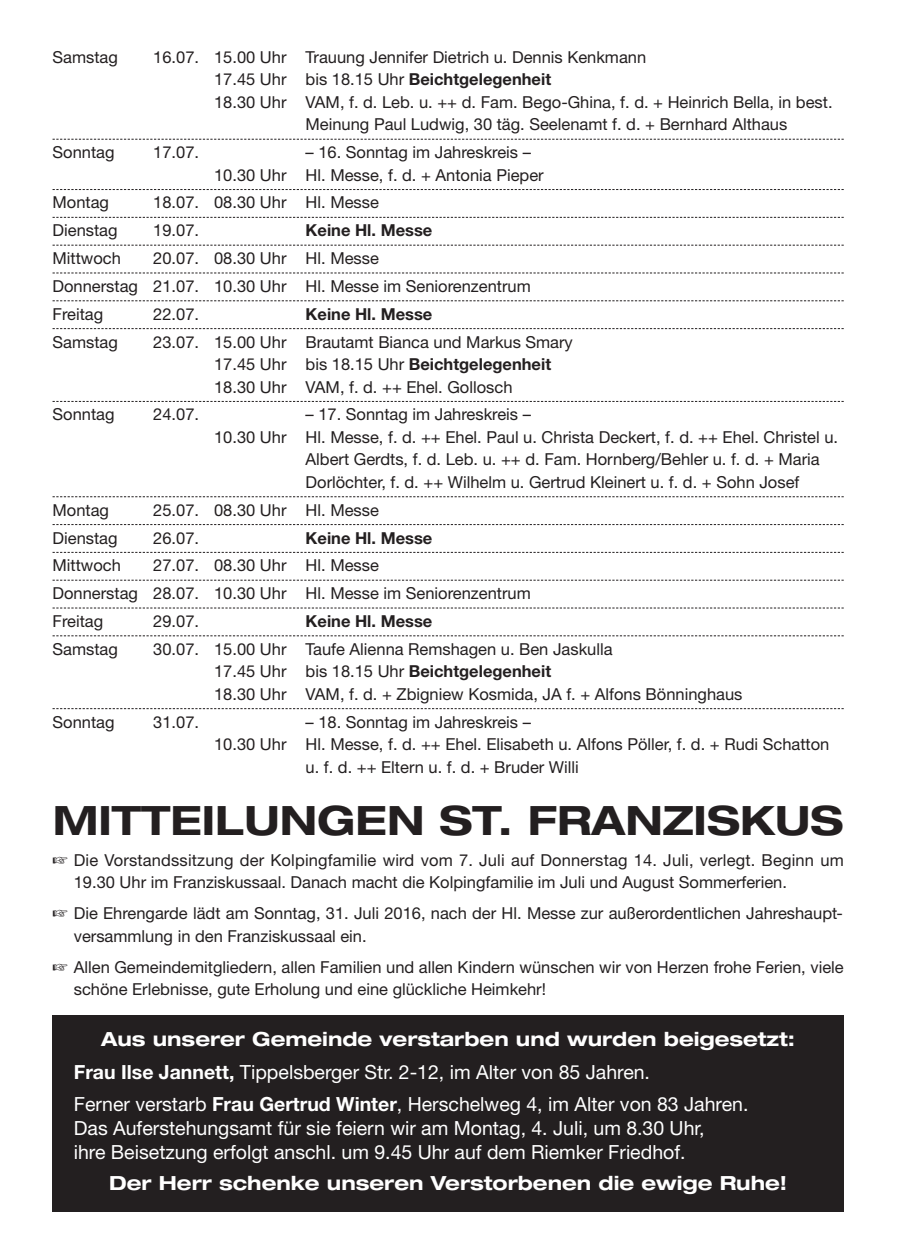
<style>
.page{position:relative;width:897px;height:1260px;background:#fff}
.page>*{position:absolute;margin:0;border:0;box-sizing:border-box;transform-origin:0 0}
.t1{font:700 expanded 40.5px "Helvetica Neue";color:#231f20}
.t2{font:19.5px/32.5px "Helvetica Neue";color:#fff}
.t3{font:700 expanded 19.5px "Helvetica Neue";color:#fff}
.t4{font:16.5px/22.5px "Helvetica Neue";color:#231f20}
.t5{font:700 16.5px "Helvetica Neue";color:#231f20}
.s1{font-weight:700}
.s2{font-weight:700;font-stretch:expanded}
</style>
<div class="page">
<div style="left:53px;top:1015px;width:790px;height:197px;background:#231f20"></div>
<svg style="left:53px;top:139px;width:790px;height:1px"></svg>
<svg style="left:53px;top:189px;width:790px;height:1px"></svg>
<svg style="left:53px;top:217px;width:790px;height:1px"></svg>
<svg style="left:53px;top:245px;width:790px;height:1px"></svg>
<svg style="left:53px;top:273px;width:790px;height:1px"></svg>
<svg style="left:53px;top:300px;width:790px;height:1px"></svg>
<svg style="left:53px;top:328px;width:790px;height:1px"></svg>
<svg style="left:53px;top:401px;width:790px;height:1px"></svg>
<svg style="left:53px;top:496px;width:790px;height:1px"></svg>
<svg style="left:53px;top:524px;width:790px;height:1px"></svg>
<svg style="left:53px;top:552px;width:790px;height:1px"></svg>
<svg style="left:53px;top:580px;width:790px;height:1px"></svg>
<svg style="left:53px;top:608px;width:790px;height:1px"></svg>
<svg style="left:53px;top:635px;width:790px;height:1px"></svg>
<svg style="left:53px;top:708px;width:790px;height:1px"></svg>
<p class="t4" style="left:53px;top:47px;width:67px">Samstag</p>
<p class="t4" style="left:153px;top:47px;width:494px">16.07. 15.00 Uhr Trauung Jennifer Dietrich u. Dennis Kenkmann</p>
<p class="t4" style="left:214px;top:70px;width:338px">17.45 Uhr bis 18.15 Uhr <span class="s1">Beichtgelegenheit</span></p>
<p class="t4" style="left:214px;top:92px;width:620px">18.30 Uhr VAM, f. d. Leb. u. ++ d. Fam. Bego-Ghina, f. d. + Heinrich Bella, in best.</p>
<p class="t4" style="left:305px;top:115px;width:483px">Meinung Paul Ludwig, 30 täg. Seelenamt f. d. + Bernhard Althaus</p>
<p class="t4" style="left:53px;top:143px;width:63px">Sonntag</p>
<p class="t4" style="left:153px;top:143px;width:47px">17.07.</p>
<p class="t4" style="left:214px;top:143px;width:331px;text-indent:91px">– 16. Sonntag im Jahreskreis –<br>10.30 Uhr Hl. Messe, f. d. + Antonia Pieper</p>
<p class="t4" style="left:53px;top:193px;width:58px">Montag</p>
<p class="t4" style="left:153px;top:193px;width:227px">18.07. 08.30 Uhr Hl. Messe</p>
<p class="t4" style="left:53px;top:221px;width:67px">Dienstag</p>
<p class="t4" style="left:153px;top:221px;width:47px">19.07.</p>
<p class="t5" style="left:306px;top:225px;width:128px">Keine Hl. Messe</p>
<p class="t4" style="left:53px;top:249px;width:70px">Mittwoch</p>
<p class="t4" style="left:53px;top:246px;width:480px;line-height:27.8px;text-indent:101px">20.07. 08.30 Uhr Hl. Messe<br>Donnerstag 21.07. 10.30 Uhr Hl. Messe im Seniorenzentrum<br>Freitag</p>
<p class="t4" style="left:153px;top:304px;width:47px">22.07.</p>
<p class="t5" style="left:306px;top:308px;width:128px">Keine Hl. Messe</p>
<p class="t4" style="left:53px;top:332px;width:67px">Samstag</p>
<p class="t4" style="left:214px;top:332px;width:360px;text-indent:-61px">23.07. 15.00 Uhr Brautamt Bianca und Markus Smary<br>17.45 Uhr bis 18.15 Uhr <span class="s1">Beichtgelegenheit<br></span>18.30 Uhr VAM, f. d. ++ Ehel. Gollosch</p>
<p class="t4" style="left:53px;top:405px;width:63px">Sonntag</p>
<p class="t4" style="left:153px;top:405px;width:47px">24.07.</p>
<p class="t4" style="left:306px;top:405px;width:227px">– 17. Sonntag im Jahreskreis –</p>
<p class="t4" style="left:214px;top:427px;width:625px">10.30 Uhr Hl. Messe, f. d. ++ Ehel. Paul u. Christa Deckert, f. d. ++ Ehel. Christel u.</p>
<p class="t4" style="left:305px;top:450px;width:515px">Albert Gerdts, f. d. Leb. u. ++ d. Fam. Hornberg/Behler u. f. d. + Maria</p>
<p class="t4" style="left:305px;top:472px;width:495px">Dorlöchter, f. d. ++ Wilhelm u. Gertrud Kleinert u. f. d. + Sohn Josef</p>
<p class="t4" style="left:53px;top:500px;width:58px">Montag</p>
<p class="t4" style="left:153px;top:500px;width:227px">25.07. 08.30 Uhr Hl. Messe</p>
<p class="t4" style="left:53px;top:528px;width:67px">Dienstag</p>
<p class="t4" style="left:153px;top:528px;width:47px">26.07.</p>
<p class="t5" style="left:306px;top:532px;width:128px">Keine Hl. Messe</p>
<p class="t4" style="left:53px;top:556px;width:70px">Mittwoch</p>
<p class="t4" style="left:53px;top:553px;width:480px;line-height:27.8px;text-indent:101px">27.07. 08.30 Uhr Hl. Messe<br>Donnerstag 28.07. 10.30 Uhr Hl. Messe im Seniorenzentrum<br>Freitag</p>
<p class="t4" style="left:153px;top:611px;width:47px">29.07.</p>
<p class="t5" style="left:306px;top:615px;width:128px">Keine Hl. Messe</p>
<p class="t4" style="left:53px;top:639px;width:67px">Samstag</p>
<p class="t4" style="left:214px;top:639px;width:530px;text-indent:-61px">30.07. 15.00 Uhr Taufe Alienna Remshagen u. Ben Jaskulla<br>17.45 Uhr bis 18.15 Uhr <span class="s1">Beichtgelegenheit<br></span>18.30 Uhr VAM, f. d. + Zbigniew Kosmida, JA f. + Alfons Bönninghaus</p>
<p class="t4" style="left:53px;top:712px;width:63px">Sonntag</p>
<p class="t4" style="left:153px;top:712px;width:47px">31.07.</p>
<p class="t4" style="left:306px;top:712px;width:227px">– 18. Sonntag im Jahreskreis –</p>
<p class="t4" style="left:214px;top:735px;width:617px">10.30 Uhr Hl. Messe, f. d. ++ Ehel. Elisabeth u. Alfons Pöller, f. d. + Rudi Schatton</p>
<p class="t4" style="left:305px;top:757px;width:275px">u. f. d. ++ Eltern u. f. d. + Bruder Willi</p>
<h1 class="t1" style="left:53px;top:806px;width:792px">MITTEILUNGEN ST. FRANZISKUS</h1>
<p class="t4" style="left:74px;top:850px;width:771px;text-indent:-21px">☞ Die Vorstandssitzung der Kolpingfamilie wird vom 7. Juli auf Donnerstag 14. Juli, verlegt. Beginn um<br>19.30 Uhr im Franziskussaal. Danach macht die Kolpingfamilie im Juli und August Sommerferien.</p>
<p class="t4" style="left:74px;top:904px;width:770px;text-indent:-21px">☞ Die Ehrengarde lädt am Sonntag, 31. Juli 2016, nach der Hl. Messe zur außerordentlichen Jahreshaupt&shy;versammlung in den Franziskussaal ein.</p>
<p class="t4" style="left:74px;top:957px;width:771px;text-indent:-21px">☞ Allen Gemeindemitgliedern, allen Familien und allen Kindern wünschen wir von Herzen frohe Ferien, viele schöne Erlebnisse, gute Erholung und eine glückliche Heimkehr!</p>
<p class="t2" style="left:74px;top:1025px;width:723px;text-indent:27px"><span class="s2">Aus unserer Gemeinde verstarben und wurden beigesetzt:<br></span><span class="s1">Frau Ilse Jannett,</span> Tippelsberger Str. 2-12, im Alter von 85 Jahren.<br>Ferner verstarb <span class="s1">Frau Gertrud Winter</span>, Herschelweg 4, im Alter von 83 Jahren.</p>
<p class="t2" style="left:74px;top:1118px;width:632px;line-height:24px">Das Auferstehungsamt für sie feiern wir am Montag, 4. Juli, um 8.30 Uhr, ihre Beisetzung erfolgt anschl. um 9.45 Uhr auf dem Riemker Friedhof.</p>
<p class="t3" style="left:109px;top:1176px;width:679px">Der Herr schenke unseren Verstorbenen die ewige Ruhe!</p>
</div>
